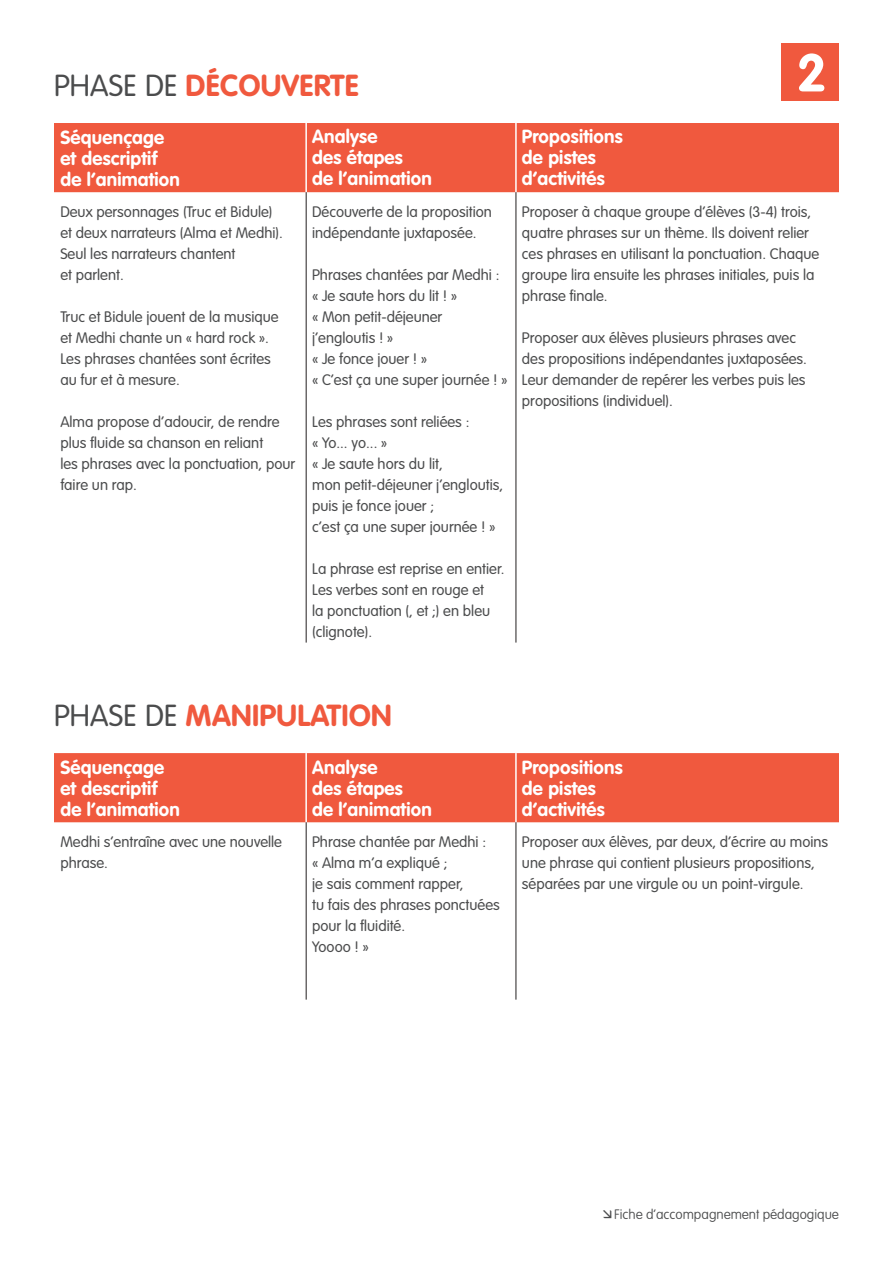
<style>
.page{position:relative;width:893px;height:1263px;background:#fff}
.page>*{position:absolute;margin:0;border:0;box-sizing:border-box;transform-origin:0 0}
.t1{font:700 52.5px "VAG Rounded Std";color:#fff}
._03_Tablo_Surtitre_G{font:700 30px "VAG Rounded Std";letter-spacing:.01em;color:#f0593e}
._03_Tablo_Titre_têti{font:700 18.75px/21px "VAG Rounded Std";letter-spacing:.01em;color:#fff}
._04_Tablo_Txt_couran{font:300 15px/21px "VAG Rounded Std";color:#4b4c4d}
.t2{font:100 13.5px "VAG Rounded Std";color:#4b4c4d}
.s1{font-weight:300;color:#4b4c4d}
</style>
<div class="page">
<div style="left:781px;top:43px;width:58px;height:58px;background:#f0593e"></div>
<div style="left:54px;top:123px;width:785px;height:69px;background:#f0593e"></div>
<hr style="left:305px;top:123px;width:2px;height:69px;background:#fff">
<hr style="left:515px;top:123px;width:2px;height:69px;background:#fff">
<hr style="left:306px;top:192px;width:1px;height:450px;background:#231f20">
<hr style="left:516px;top:192px;width:1px;height:450px;background:#231f20">
<div style="left:54px;top:753px;width:785px;height:69px;background:#f0593e"></div>
<hr style="left:305px;top:753px;width:2px;height:69px;background:#fff">
<hr style="left:515px;top:753px;width:2px;height:69px;background:#fff">
<hr style="left:306px;top:822px;width:1px;height:177px;background:#231f20">
<hr style="left:516px;top:822px;width:1px;height:177px;background:#231f20">
<p class="_03_Tablo_Surtitre_G" style="left:54px;top:68px;width:306px"><span class="s1">PHASE DE</span> DÉCOUVERTE</p>
<p class="t1" style="left:797px;top:42px;width:32px">2</p>
<p class="_03_Tablo_Titre_têti" style="left:60px;top:127px;width:121px">Séquençage et descriptif de l’animation</p>
<p class="_03_Tablo_Titre_têti" style="left:312px;top:127px;width:121px">Analyse<br>des étapes<br>de l’animation</p>
<p class="_03_Tablo_Titre_têti" style="left:522px;top:127px;width:102px">Propositions de pistes d’activités</p>
<p class="_04_Tablo_Txt_couran" style="left:60px;top:201px;width:224px">Deux personnages (Truc et Bidule) et deux narrateurs (Alma et Medhi).<br>Seul les narrateurs chantent<br>et parlent.</p>
<p class="_04_Tablo_Txt_couran" style="left:60px;top:306px;width:220px">Truc et Bidule jouent de la musique et Medhi chante un « hard rock ».</p>
<p class="_04_Tablo_Txt_couran" style="left:60px;top:348px;width:212px">Les phrases chantées sont écrites au fur et à mesure.</p>
<p class="_04_Tablo_Txt_couran" style="left:60px;top:411px;width:236px">Alma propose d’adoucir, de rendre plus fluide sa chanson en reliant<br>les phrases avec la ponctuation, pour faire un rap.</p>
<p class="_04_Tablo_Txt_couran" style="left:312px;top:201px;width:181px">Découverte de la proposition indépendante juxtaposée.</p>
<p class="_04_Tablo_Txt_couran" style="left:312px;top:264px;width:189px">Phrases chantées par Medhi :</p>
<p class="_04_Tablo_Txt_couran" style="left:312px;top:285px;width:146px">« Je saute hors du lit ! »</p>
<p class="_04_Tablo_Txt_couran" style="left:312px;top:306px;width:132px">« Mon petit-déjeuner j’engloutis ! »</p>
<p class="_04_Tablo_Txt_couran" style="left:312px;top:348px;width:116px">« Je fonce jouer ! »</p>
<p class="_04_Tablo_Txt_couran" style="left:312px;top:369px;width:197px">« C’est ça une super journée ! »</p>
<p class="_04_Tablo_Txt_couran" style="left:312px;top:411px;width:159px">Les phrases sont reliées :</p>
<p class="_04_Tablo_Txt_couran" style="left:312px;top:432px;width:77px">« Yo... yo... »</p>
<p class="_04_Tablo_Txt_couran" style="left:312px;top:453px;width:132px">« Je saute hors du lit,</p>
<p class="_04_Tablo_Txt_couran" style="left:312px;top:474px;width:192px">mon petit-déjeuner j’engloutis,</p>
<p class="_04_Tablo_Txt_couran" style="left:312px;top:495px;width:123px">puis je fonce jouer ;</p>
<p class="_04_Tablo_Txt_couran" style="left:312px;top:516px;width:185px">c’est ça une super journée ! »</p>
<p class="_04_Tablo_Txt_couran" style="left:312px;top:558px;width:194px">La phrase est reprise en entier.<br>Les verbes sont en rouge et<br>la ponctuation (, et ;) en bleu (clignote).</p>
<p class="_04_Tablo_Txt_couran" style="left:522px;top:201px;width:299px">Proposer à chaque groupe d’élèves (3-4) trois, quatre phrases sur un thème. Ils doivent relier ces phrases en utilisant la ponctuation. Chaque groupe lira ensuite les phrases initiales, puis la phrase finale.</p>
<p class="_04_Tablo_Txt_couran" style="left:522px;top:327px;width:287px">Proposer aux élèves plusieurs phrases avec des propositions indépendantes juxtaposées.<br>Leur demander de repérer les verbes puis les propositions (individuel).</p>
<p class="_03_Tablo_Surtitre_G" style="left:54px;top:698px;width:339px"><span class="s1">PHASE DE</span> MANIPULATION</p>
<p class="_03_Tablo_Titre_têti" style="left:60px;top:757px;width:121px">Séquençage et descriptif de l’animation</p>
<p class="_03_Tablo_Titre_têti" style="left:312px;top:757px;width:121px">Analyse<br>des étapes<br>de l’animation</p>
<p class="_03_Tablo_Titre_têti" style="left:522px;top:757px;width:102px">Propositions de pistes d’activités</p>
<p class="_04_Tablo_Txt_couran" style="left:60px;top:831px;width:223px">Medhi s’entraîne avec une nouvelle phrase.</p>
<p class="_04_Tablo_Txt_couran" style="left:312px;top:831px;width:175px">Phrase chantée par Medhi :</p>
<p class="_04_Tablo_Txt_couran" style="left:522px;top:831px;width:308px">Proposer aux élèves, par deux, d’écrire au moins une phrase qui contient plusieurs propositions, séparées par une virgule ou un point-virgule.</p>
<p class="_04_Tablo_Txt_couran" style="left:312px;top:852px;width:137px">« Alma m’a expliqué ;</p>
<p class="_04_Tablo_Txt_couran" style="left:312px;top:873px;width:153px">je sais comment rapper,</p>
<p class="_04_Tablo_Txt_couran" style="left:312px;top:894px;width:189px">tu fais des phrases ponctuées pour la fluidité.</p>
<p class="_04_Tablo_Txt_couran" style="left:312px;top:936px;width:58px">Yoooo ! »</p>
<p class="t2" style="left:614px;top:1207px;width:226px">Fiche d’accompagnement pédagogique</p>
</div>
